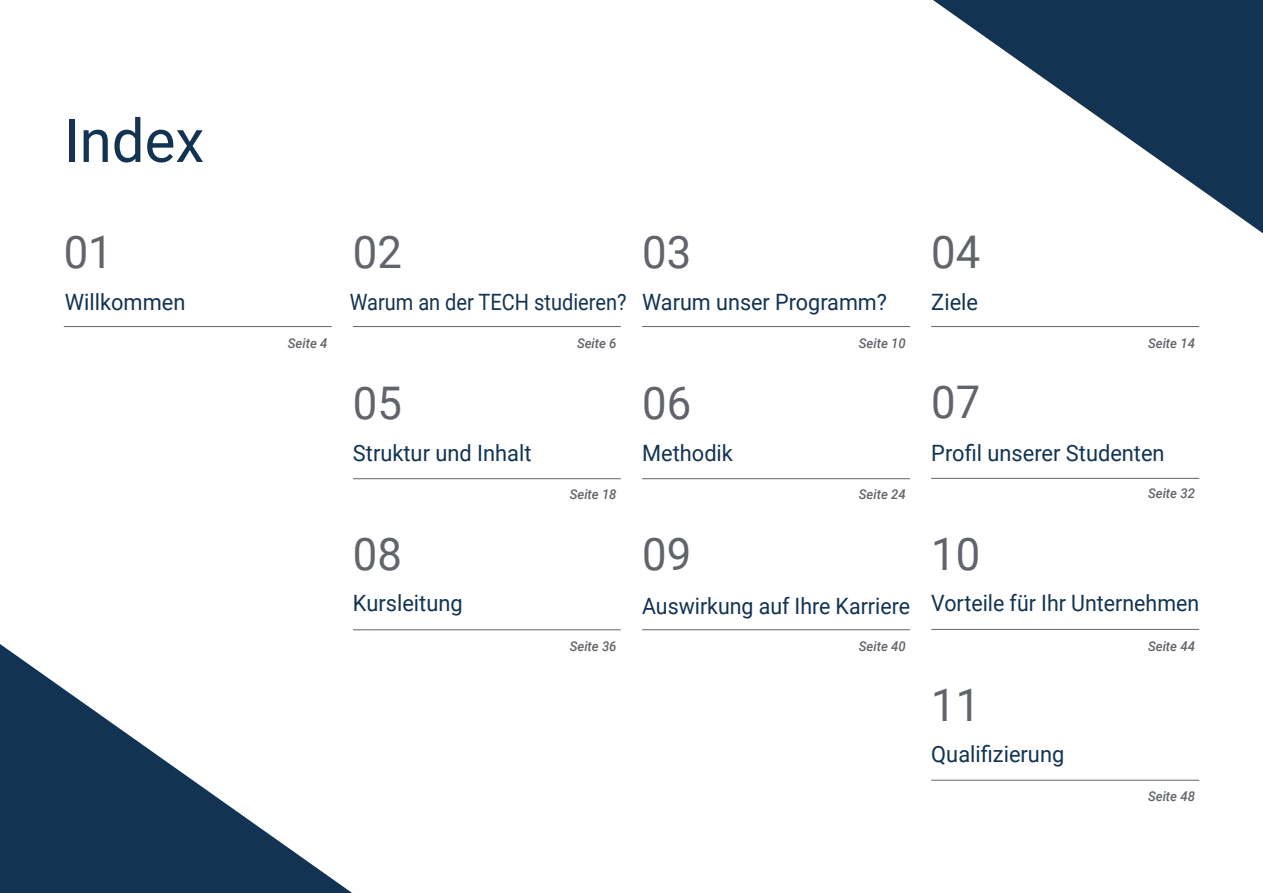
<style>
.page{position:relative;width:1263px;height:893px;background:#fff}
.page>*{position:absolute;margin:0;border:0;box-sizing:border-box;transform-origin:0 0}
.t1{font:60px "Roboto";color:#123352}
.t2{font:45px "Roboto";color:#61646a}
.t3{font:22.5px "Roboto";color:#123352}
.t4{font:22.5px "Roboto";color:#123352;scale:.95 1}
.t5{font:22.5px "Roboto";color:#123352;scale:.89 1}
.t6{font:22.5px "Roboto";color:#123352;scale:.96 1}
.t7{font:italic 500 13.5px "Roboto";color:#61646a}
</style>
<div class="page">
<hr style="left:64px;top:326px;width:268px;height:1px;background:#61646a">
<hr style="left:353px;top:478px;width:268px;height:1px;background:#61646a">
<hr style="left:353px;top:629px;width:268px;height:1px;background:#61646a">
<hr style="left:353px;top:326px;width:268px;height:1px;background:#61646a">
<hr style="left:642px;top:478px;width:268px;height:1px;background:#61646a">
<hr style="left:642px;top:629px;width:268px;height:1px;background:#61646a">
<hr style="left:931px;top:629px;width:268px;height:1px;background:#61646a">
<hr style="left:931px;top:780px;width:268px;height:1px;background:#61646a">
<hr style="left:642px;top:326px;width:268px;height:1px;background:#61646a">
<hr style="left:931px;top:478px;width:268px;height:1px;background:#61646a">
<hr style="left:931px;top:326px;width:268px;height:1px;background:#61646a">
<svg style="left:0;top:644px;width:352px;height:249px"></svg>
<svg style="left:933px;top:0;width:330px;height:233px"></svg>
<h1 class="t1" style="left:64px;top:99px;width:142px">Index</h1>
<h2 class="t2" style="left:64px;top:220px;width:51px">01</h2>
<h2 class="t2" style="left:353px;top:220px;width:51px">02</h2>
<h2 class="t2" style="left:642px;top:220px;width:51px">03</h2>
<h2 class="t2" style="left:931px;top:220px;width:51px">04</h2>
<p class="t3" style="left:65px;top:286px;width:122px">Willkommen</p>
<p class="t3" style="left:931px;top:286px;width:48px">Ziele</p>
<p class="t5" style="left:350px;top:286px;width:312px">Warum an der TECH studieren?</p>
<p class="t6" style="left:642px;top:286px;width:257px">Warum unser Programm?</p>
<p class="t7" style="left:288px;top:333px;width:41px">Seite 4</p>
<h2 class="t2" style="left:353px;top:371px;width:51px">05</h2>
<p class="t7" style="left:577px;top:333px;width:41px">Seite 6</p>
<p class="t7" style="left:859px;top:333px;width:48px">Seite 10</p>
<h2 class="t2" style="left:642px;top:371px;width:51px">06</h2>
<h2 class="t2" style="left:931px;top:371px;width:51px">07</h2>
<p class="t7" style="left:1148px;top:333px;width:48px">Seite 14</p>
<p class="t3" style="left:353px;top:437px;width:180px">Struktur und Inhalt</p>
<h2 class="t2" style="left:353px;top:522px;width:51px">08</h2>
<p class="t7" style="left:570px;top:484px;width:48px">Seite 18</p>
<p class="t3" style="left:642px;top:437px;width:92px">Methodik</p>
<p class="t3" style="left:931px;top:437px;width:235px">Profil unserer Studenten</p>
<p class="t7" style="left:859px;top:484px;width:48px">Seite 24</p>
<h2 class="t2" style="left:642px;top:522px;width:51px">09</h2>
<h2 class="t2" style="left:931px;top:522px;width:51px">10</h2>
<p class="t7" style="left:1148px;top:484px;width:48px">Seite 32</p>
<p class="t3" style="left:353px;top:588px;width:111px">Kursleitung</p>
<p class="t4" style="left:931px;top:588px;width:283px">Vorteile für Ihr Unternehmen</p>
<p class="t4" style="left:642px;top:590px;width:283px">Auswirkung auf Ihre Karriere</p>
<p class="t7" style="left:570px;top:637px;width:48px">Seite 36</p>
<p class="t7" style="left:859px;top:637px;width:48px">Seite 40</p>
<p class="t7" style="left:1148px;top:636px;width:48px">Seite 44</p>
<h2 class="t2" style="left:931px;top:673px;width:51px">11</h2>
<p class="t3" style="left:931px;top:738px;width:134px">Qualifizierung</p>
<p class="t7" style="left:1148px;top:787px;width:48px">Seite 48</p>
</div>
